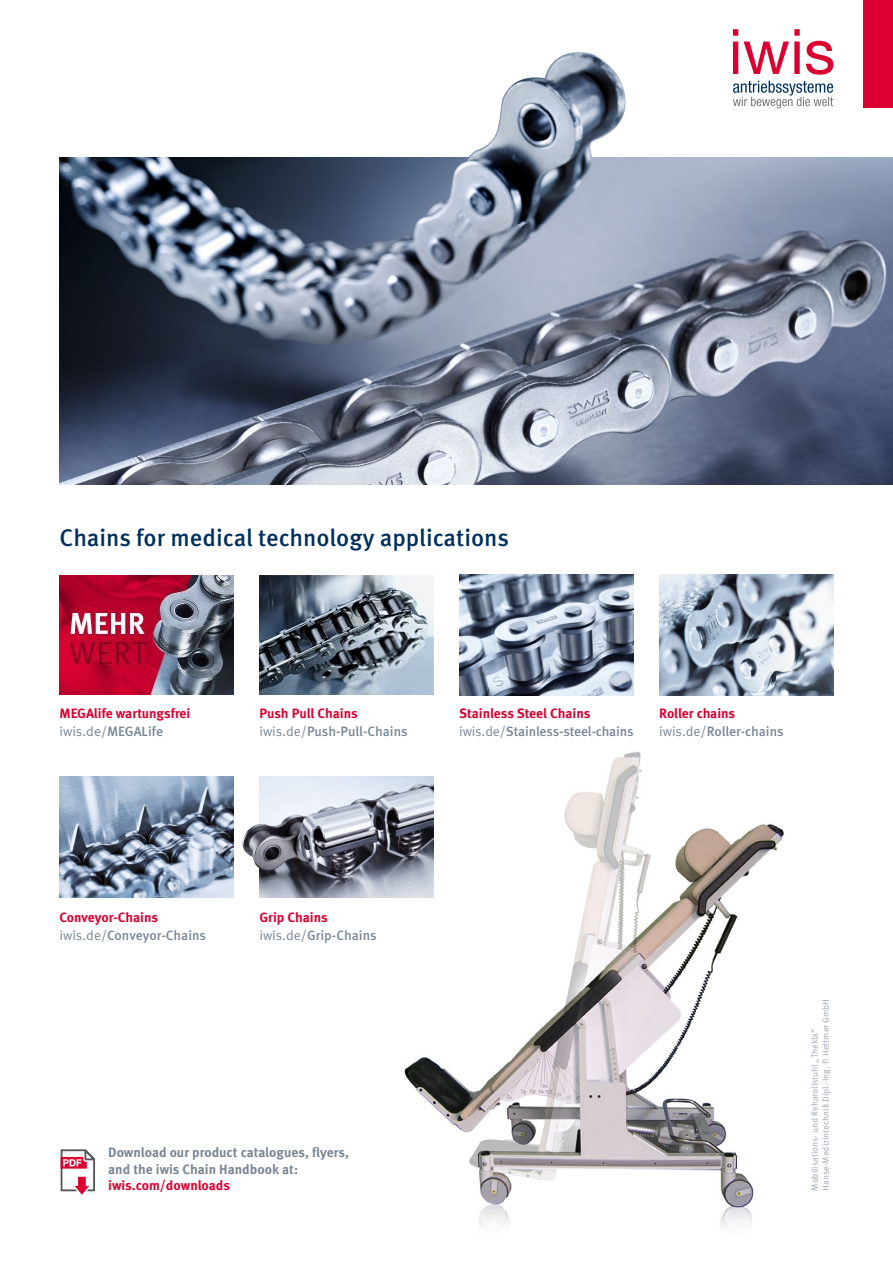
<style>
.page{position:relative;width:893px;height:1263px;background:#fff}
.page>*{position:absolute;margin:0;border:0;box-sizing:border-box;transform-origin:0 0}
.Überschrift_DE{font:500 24px "Meta OT";color:#00305e}
.t1{font:500 13.5px "Meta OT";letter-spacing:-.01em;color:#788696}
.Subhead{font:700 13.5px "Meta OT";letter-spacing:-.005em;color:#db0031}
.Subhead-2{font:700 13.5px/16.2px "Meta OT";color:#788696}
.t2{font:13.5px "Meta OT";letter-spacing:-.005em;color:#788696}
.Subhead-3{font:9px "Meta OT";color:#a0a8b2}
.s1{font-weight:500}
.s2{font-weight:400}
</style>
<div class="page">
<img style="left:404px;top:751px;width:380px;height:477px">
<img style="left:60px;top:157px;width:833px;height:328px">
<img style="left:418px;top:52px;width:212px;height:172px">
<svg style="left:733px;top:81px;width:100px;height:27px"></svg>
<svg style="left:733px;top:29px;width:100px;height:46px"></svg>
<div style="left:863px;top:0;width:30px;height:108px;background:#db0031"></div>
<img style="left:259px;top:575px;width:175px;height:120px">
<img style="left:60px;top:575px;width:174px;height:120px">
<svg style="left:61px;top:1149px;width:34px;height:46px"></svg>
<img style="left:459px;top:574px;width:175px;height:122px">
<img style="left:659px;top:574px;width:174px;height:122px">
<img style="left:259px;top:776px;width:175px;height:122px">
<img style="left:242px;top:817px;width:56px;height:54px">
<img style="left:60px;top:776px;width:174px;height:122px">
<p class="Überschrift_DE" style="left:60px;top:523px;width:451px">Chains for medical technology applications</p>
<p class="Subhead" style="left:60px;top:704px;width:132px">MEGAlife wartungsfrei</p>
<p class="t2" style="left:60px;top:723px;width:105px">iwis.de/<span class="s1">MEGALife</span></p>
<p class="Subhead" style="left:259px;top:704px;width:100px">Push Pull Chains</p>
<p class="t1" style="left:259px;top:722px;width:150px"><span class="s2">iwis.de/</span>Push-Pull-Chains</p>
<p class="Subhead" style="left:459px;top:704px;width:133px">Stainless Steel Chains</p>
<p class="t1" style="left:459px;top:722px;width:176px"><span class="s2">iwis.de/</span>Stainless-steel-chains</p>
<p class="Subhead" style="left:659px;top:704px;width:78px">Roller chains</p>
<p class="t1" style="left:659px;top:722px;width:126px"><span class="s2">iwis.de/</span>Roller-chains</p>
<p class="Subhead" style="left:60px;top:908px;width:100px">Conveyor-Chains</p>
<p class="t1" style="left:60px;top:926px;width:148px"><span class="s2">iwis.de/</span>Conveyor-Chains</p>
<p class="Subhead" style="left:259px;top:908px;width:70px">Grip Chains</p>
<p class="t1" style="left:259px;top:926px;width:119px"><span class="s2">iwis.de/</span>Grip-Chains</p>
<p class="Subhead-2" style="left:108px;top:1145px;width:242px">Download our product catalogues, flyers, and the iwis Chain Handbook at:</p>
<p class="Subhead" style="left:108px;top:1176px;width:123px">iwis.com/downloads</p>
<p class="Subhead-3" style="left:820px;top:1191px;width:193px;rotate:-90deg">Hanse-Medizintechnik Dipl.-Ing. P. Hettmer GmbH</p>
<p class="Subhead-3" style="left:809px;top:1191px;width:164px;rotate:-90deg">Mobilisations- und Reharollstuhl „Thekla“</p>
</div>
